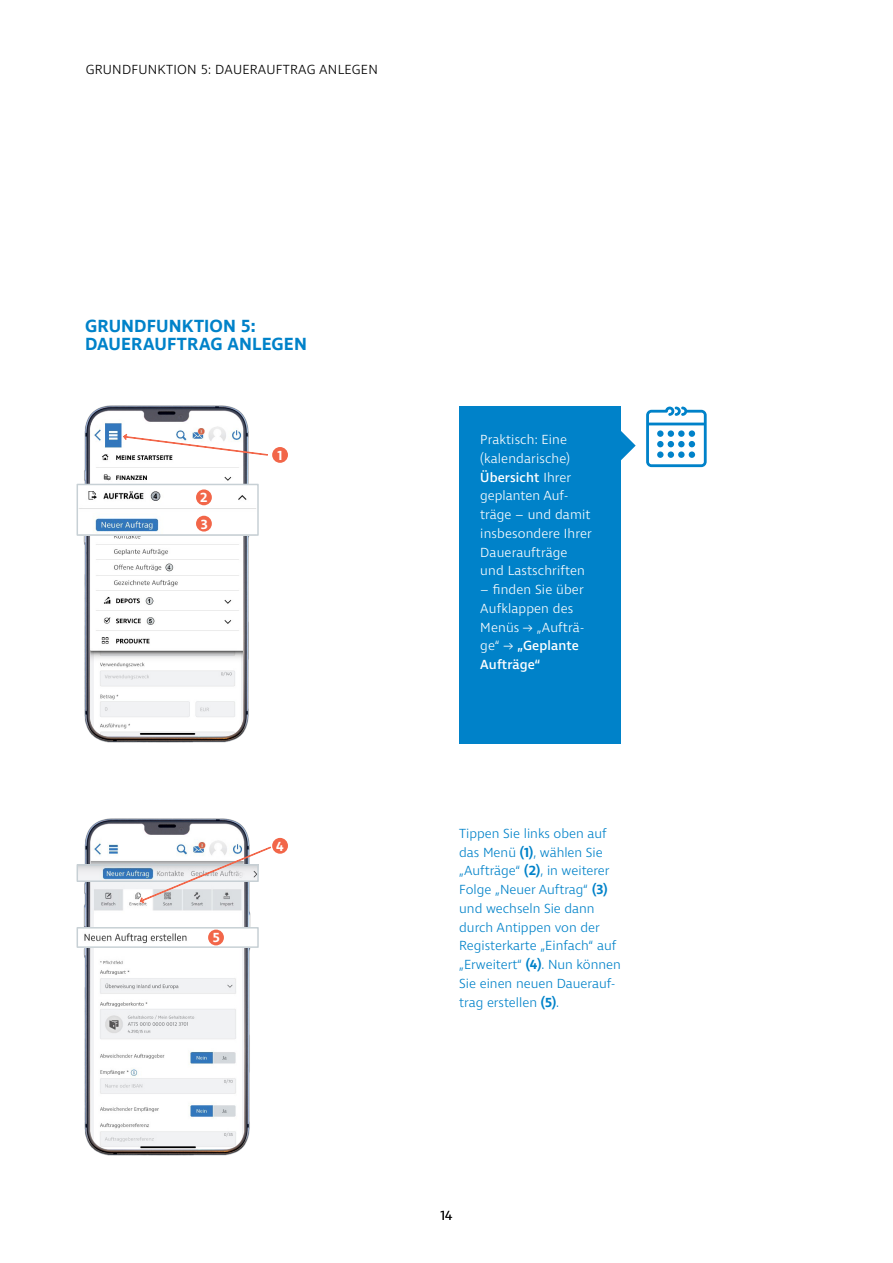
<style>
.page{position:relative;width:893px;height:1263px;background:#fff}
.page>*{position:absolute;margin:0;border:0;box-sizing:border-box;transform-origin:0 0}
.t1{font:600 18px/18.8px "Ingra";letter-spacing:.005em;color:#0082c9}
.t2{font:300 13.5px/18.8px "Ingra";color:#0082c9}
.t3{font:300 13.5px/18.8px "Ingra";letter-spacing:.01em;color:#fff}
.t4{font:300 13.5px "Ingra";letter-spacing:.02em;color:#000}
.t5{font:600 13.5px/26.2px "Ingra";color:#fff}
.s1{font-weight:500}
.s2{font-weight:600}
</style>
<div class="page">
<img style="left:76px;top:818px;width:175px;height:338px">
<img style="left:91px;top:833px;width:153px;height:316px">
<img style="left:76px;top:405px;width:179px;height:338px">
<img style="left:90px;top:414px;width:153px;height:322px">
<div style="left:272px;top:447px;width:16px;height:16px;background:#f26649;border-radius:50%"></div>
<img style="left:80px;top:487px;width:176px;height:46px">
<div style="left:77px;top:484px;width:182px;height:52px;border:2px solid #c7d0d5"></div>
<div style="left:196px;top:489px;width:16px;height:16px;background:#f26649;border-radius:50%"></div>
<div style="left:196px;top:516px;width:16px;height:15px;background:#f26649;border-radius:50%"></div>
<svg style="left:123px;top:433px;width:145px;height:23px"></svg>
<img style="left:80px;top:867px;width:59px;height:12px">
<div style="left:77px;top:864px;width:182px;height:18px;border:2px solid #c7d0d5"></div>
<img style="left:80px;top:930px;width:171px;height:15px">
<div style="left:77px;top:927px;width:182px;height:21px;border:2px solid #c7d0d5"></div>
<div style="left:272px;top:838px;width:16px;height:16px;background:#f26649;border-radius:50%"></div>
<div style="left:208px;top:929px;width:16px;height:16px;background:#f26649;border-radius:50%"></div>
<svg style="left:139px;top:846px;width:132px;height:57px"></svg>
<div style="left:459px;top:407px;width:162px;height:337px;background:#0082c9"></div>
<svg style="left:621px;top:431px;width:15px;height:29px"></svg>
<svg style="left:646px;top:407px;width:61px;height:60px"></svg>
<div style="left:657px;top:441px;width:7px;height:6px;background:#0082c9;border-radius:50%"></div>
<div style="left:668px;top:451px;width:6px;height:7px;background:#0082c9;border-radius:50%"></div>
<div style="left:689px;top:451px;width:6px;height:7px;background:#0082c9;border-radius:50%"></div>
<div style="left:678px;top:451px;width:7px;height:7px;background:#0082c9;border-radius:50%"></div>
<div style="left:657px;top:451px;width:7px;height:7px;background:#0082c9;border-radius:50%"></div>
<p class="t4" style="left:86px;top:61px;width:294px">GRUNDFUNKTION 5: DAUERAUFTRAG ANLEGEN</p>
<h1 class="t1" style="left:85px;top:317px;width:223px">GRUNDFUNKTION 5:<br>DAUERAUFTRAG ANLEGEN</h1>
<p class="t5" style="left:200px;top:485px;width:9px">2<br>3</p>
<p class="t5" style="left:278px;top:443px;width:7px">1</p>
<p class="t5" style="left:213px;top:925px;width:8px">5</p>
<p class="t5" style="left:276px;top:833px;width:9px">4</p>
<p class="t3" style="left:480px;top:431px;width:113px">Praktisch: Eine (kalendarische)<br><span class="s1">Übersicht</span> Ihrer geplanten Auf&shy;träge – und damit insbesondere Ihrer<br>Daueraufträge und Lastschriften</p>
<p class="t3" style="left:480px;top:581px;width:106px">– finden Sie über<br>Aufklappen des<br>Menüs → „Aufträ&shy;ge“ → <span class="s1">„Geplante<br>Aufträge“</span></p>
<p class="t2" style="left:459px;top:825px;width:163px">Tippen Sie links oben auf das Menü <span class="s2">(1)</span>, wählen Sie „Aufträge“ <span class="s2">(2)</span>, in weiterer<br>Folge „Neuer Auftrag“ <span class="s2">(3) </span>und wechseln Sie dann durch Antippen von der<br>Registerkarte „Einfach“ auf „Erweitert“ <span class="s2">(4)</span>. Nun können<br>Sie einen neuen Dauerauf&shy;trag erstellen <span class="s2">(5)</span>.</p>
<p class="t4" style="left:440px;top:1207px;width:13px">14</p>
</div>
